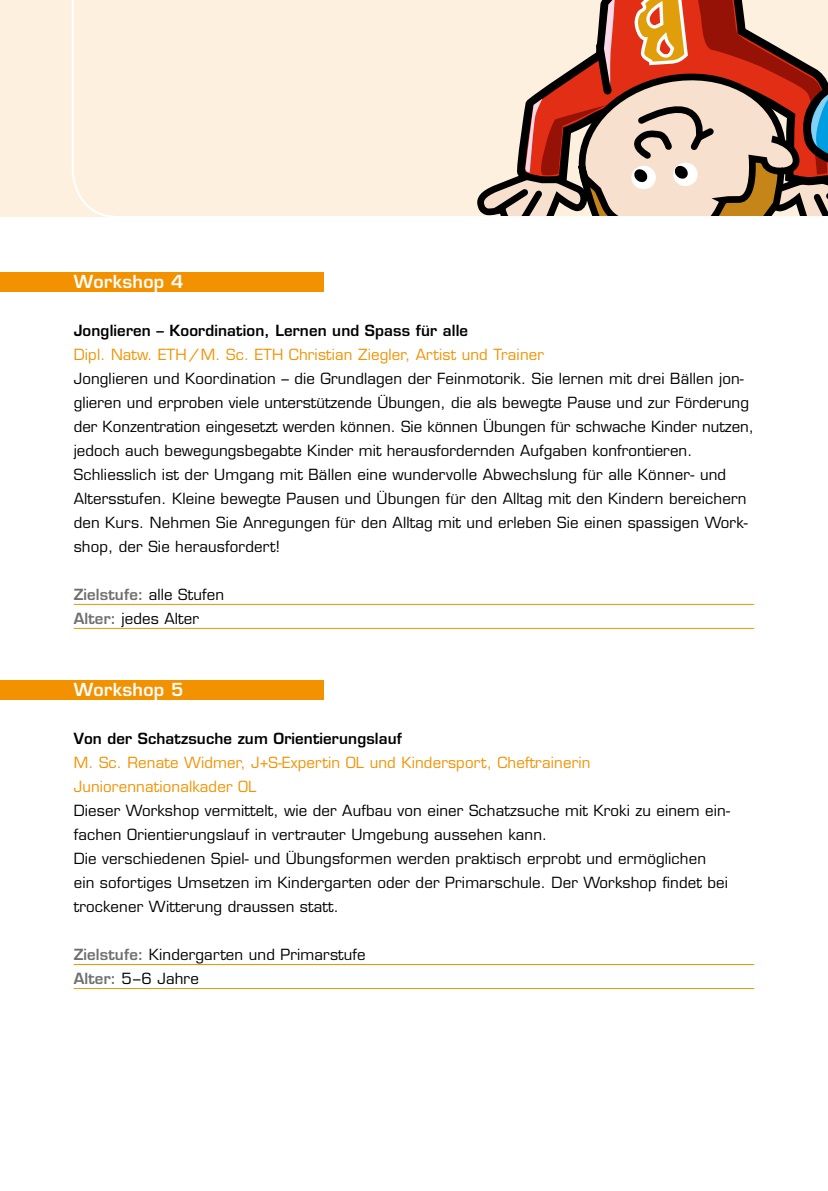
<style>
.page{position:relative;width:828px;height:1191px;background:#fff}
.page>*{position:absolute;margin:0;border:0;box-sizing:border-box;transform-origin:0 0}
.t1{font:600 17.6px "Eurostile LT";letter-spacing:.02em;color:#fff}
.t2{font:15px/24px "Eurostile LT";letter-spacing:.01em;color:#000}
.t3{font:15px/24px "Eurostile LT";letter-spacing:.01em;color:#f39200}
.t4{font:600 15px "Eurostile LT";letter-spacing:.01em;color:#000}
.s1{font-weight:600;color:#706f6f}
</style>
<div class="page">
<div style="left:0;top:0;width:828px;height:216px;background:#fef0de"></div>
<svg style="left:71px;top:0;width:757px;height:217px"></svg>
<div style="left:0;top:272px;width:323px;height:20px;background:#f39200"></div>
<div style="left:0;top:680px;width:323px;height:20px;background:#f39200"></div>
<hr style="left:74px;top:604px;width:680px;height:1px;background:#f39200">
<hr style="left:74px;top:628px;width:680px;height:1px;background:#f39200">
<hr style="left:74px;top:964px;width:680px;height:1px;background:#f39200">
<hr style="left:74px;top:988px;width:680px;height:1px;background:#f39200">
<p class="t1" style="left:74px;top:271px;width:111px">Workshop 4</p>
<p class="t4" style="left:74px;top:321px;width:396px">Jonglieren – Koordination, Lernen und Spass für alle</p>
<p class="t3" style="left:74px;top:343px;width:472px">Dipl. Natw. ETH/M. Sc. ETH Christian Ziegler, Artist und Trainer</p>
<p class="t2" style="left:74px;top:367px;width:682px">Jonglieren und Koordination – die Grundlagen der Feinmotorik. Sie lernen mit drei Bällen jon&shy;glieren und erproben viele unterstützende Übungen, die als bewegte Pause und zur Förderung der Konzentration eingesetzt werden können. Sie können Übungen für schwache Kinder nutzen, jedoch auch bewegungsbegabte Kinder mit herausfordernden Aufgaben konfrontieren.<br>Schliesslich ist der Umgang mit Bällen eine wundervolle Abwechslung für alle Könner- und Altersstufen. Kleine bewegte Pausen und Übungen für den Alltag mit den Kindern bereichern den Kurs. Nehmen Sie Anregungen für den Alltag mit und erleben Sie einen spassigen Work&shy;shop, der Sie herausfordert!</p>
<p class="t2" style="left:74px;top:583px;width:152px"><span class="s1">Zielstufe:</span> alle Stufen<br><span class="s1">Alter:</span> jedes Alter</p>
<p class="t1" style="left:74px;top:679px;width:111px">Workshop 5</p>
<p class="t4" style="left:74px;top:729px;width:330px">Von der Schatzsuche zum Orientierungslauf</p>
<p class="t3" style="left:74px;top:751px;width:518px">M. Sc. Renate Widmer, J+S-Expertin OL und Kindersport, Cheftrainerin<br>Juniorennationalkader OL</p>
<p class="t2" style="left:74px;top:799px;width:658px">Dieser Workshop vermittelt, wie der Aufbau von einer Schatzsuche mit Kroki zu einem ein&shy;fachen Orientierungslauf in vertrauter Umgebung aussehen kann.<br>Die verschiedenen Spiel- und Übungsformen werden praktisch erprobt und ermöglichen ein sofortiges Umsetzen im Kindergarten oder der Primarschule. Der Workshop findet bei trockener Witterung draussen statt.</p>
<p class="t2" style="left:74px;top:943px;width:293px"><span class="s1">Zielstufe:</span> Kindergarten und Primarstufe<br><span class="s1">Alter:</span> 5–6 Jahre</p>
</div>
